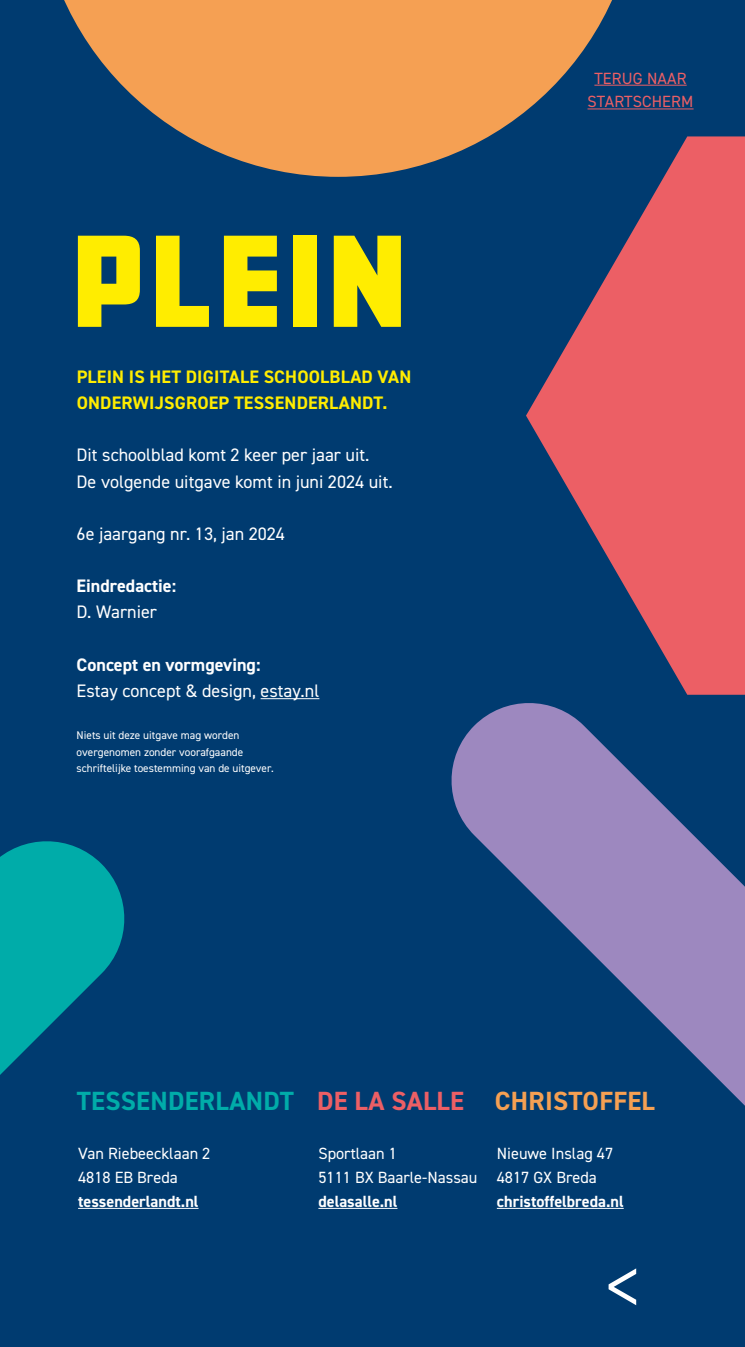
<style>
.page{position:relative;width:745px;height:1347px;background:#fff}
.page>*{position:absolute;margin:0;border:0;box-sizing:border-box;transform-origin:0 0}
.t1{font:900 114px "Amboy";letter-spacing:.07em;color:#ffed00}
.t2{font:700 26.38px "DIN2014";letter-spacing:.01em;color:#00aca9}
.t3{font:700 26.38px "DIN2014";letter-spacing:.01em;color:#f5a053}
.t4{font:700 26.38px "DIN2014";letter-spacing:.01em;color:#ec5f65}
.t5{font:18.12px/26.1px "DIN2014";color:#fff}
.t6{font:700 18.12px/26.1px "DIN2014";letter-spacing:.01em;color:#ffed00}
.t7{font:700 18.12px "DIN2014";color:#fff}
.t8{font:16.25px/23.8px "DIN2014";color:#fff}
.t9{font:700 16.25px "DIN2014";color:#fff}
.t10{font:16.25px/23.8px "DIN2014";letter-spacing:.01em;color:#ec5f65;text-align:center}
.t11{font:11.25px/16.2px "DIN2014";color:#fff}
</style>
<div class="page">
<div style="left:0;top:0;width:744px;height:1346px;background:#003b70"></div>
<svg style="left:451px;top:703px;width:293px;height:402px"></svg>
<svg style="left:0;top:841px;width:132px;height:368px"></svg>
<svg style="left:526px;top:136px;width:218px;height:558px;fill:#ec5f65"></svg>
<svg style="left:64px;top:0;width:574px;height:177px;fill:#f5a053"></svg>
<hr style="left:78px;top:1207px;width:120px;height:1px;background:#fff">
<hr style="left:318px;top:1207px;width:79px;height:1px;background:#fff">
<hr style="left:496px;top:1207px;width:127px;height:1px;background:#fff">
<hr style="left:260px;top:698px;width:59px;height:1px;background:#fff">
<hr style="left:594px;top:85px;width:92px;height:1px;background:#ec5f65">
<hr style="left:587px;top:108px;width:106px;height:1px;background:#ec5f65">
<h1 class="t1" style="left:73px;top:215px;width:333px">PLEIN</h1>
<p class="t6" style="left:77px;top:363px;width:336px">PLEIN IS HET DIGITALE SCHOOLBLAD VAN<br>ONDERWIJSGROEP TESSENDERLANDT.</p>
<p class="t5" style="left:77px;top:441px;width:317px">Dit schoolblad komt 2 keer per jaar uit.<br>De volgende uitgave komt in juni 2024 uit.</p>
<p class="t5" style="left:77px;top:520px;width:210px">6e jaargang nr. 13, jan 2024</p>
<p class="t7" style="left:77px;top:574px;width:101px">Eindredactie:</p>
<p class="t5" style="left:77px;top:598px;width:82px">D. Warnier</p>
<p class="t7" style="left:77px;top:652px;width:185px">Concept en vormgeving:</p>
<p class="t5" style="left:77px;top:677px;width:244px">Estay concept &amp; design, estay.nl</p>
<p class="t11" style="left:77px;top:727px;width:198px">Niets uit deze uitgave mag worden overgenomen zonder voorafgaande schriftelijke toestemming van de uitgever.</p>
<p class="t10" style="left:587px;top:66px;width:107px">TERUG NAAR<br>STARTSCHERM</p>
<h2 class="t2" style="left:77px;top:1083px;width:219px">TESSENDERLANDT</h2>
<p class="t8" style="left:78px;top:1141px;width:134px">Van Riebeecklaan 2<br>4818 EB Breda</p>
<p class="t9" style="left:78px;top:1190px;width:122px">tessenderlandt.nl</p>
<h2 class="t4" style="left:317px;top:1083px;width:148px">DE LA SALLE</h2>
<p class="t8" style="left:318px;top:1141px;width:160px">Sportlaan 1<br>5111 BX Baarle-Nassau</p>
<p class="t9" style="left:318px;top:1190px;width:80px">delasalle.nl</p>
<h2 class="t3" style="left:494px;top:1083px;width:161px">CHRISTOFFEL</h2>
<p class="t8" style="left:496px;top:1141px;width:118px">Nieuwe Inslag 47<br>4817 GX Breda</p>
<p class="t9" style="left:496px;top:1190px;width:128px">christoffelbreda.nl</p>
</div>
